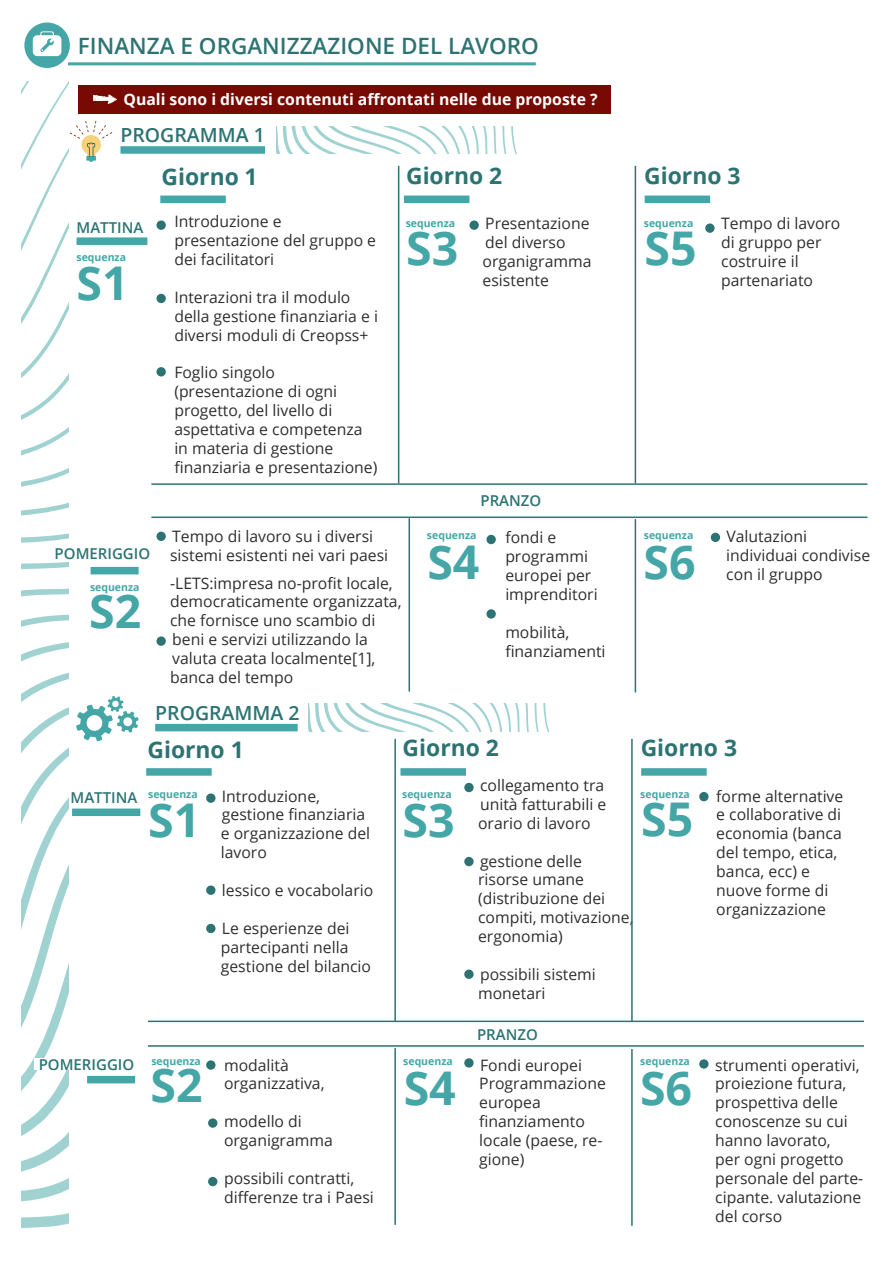
<style>
.page{position:relative;width:893px;height:1263px;background:#fff}
.page>*{position:absolute;margin:0;border:0;box-sizing:border-box;transform-origin:0 0}
.t1{font:700 46.5px "Open Sans";color:#44a6a6}
.t2{font:700 22.95px "Open Sans";color:#2d7373}
.t3{font:600 22.5px "Open Sans";color:#2d7373}
.t4{font:600 19.5px "Open Sans";color:#2d7373}
.t5{font:15.75px/18.9px "Open Sans";color:#2e2e2e}
.t6{font:700 15.75px "Open Sans";color:#fff}
.t7{font:600 15px "Open Sans";color:#2d7373}
.t8{font:700 10.5px "Open Sans";color:#44a6a6}
</style>
<div class="page">
<div style="left:78px;top:85px;width:533px;height:29px;background:#770a03"></div>
<hr style="left:398px;top:166px;width:1px;height:317px;background:#2d7373">
<hr style="left:394px;top:739px;width:2px;height:283px;background:#2d7373">
<hr style="left:409px;top:518px;width:1px;height:173px;background:#2d7373">
<hr style="left:394px;top:1048px;width:2px;height:177px;background:#2d7373">
<hr style="left:151px;top:483px;width:716px;height:2px;background:#2d7373">
<hr style="left:148px;top:1020px;width:716px;height:2px;background:#2d7373">
<hr style="left:151px;top:516px;width:716px;height:2px;background:#2d7373">
<hr style="left:148px;top:1045px;width:716px;height:2px;background:#2d7373">
<hr style="left:635px;top:166px;width:1px;height:317px;background:#2d7373">
<hr style="left:631px;top:739px;width:2px;height:283px;background:#2d7373">
<hr style="left:635px;top:519px;width:1px;height:173px;background:#2d7373">
<hr style="left:631px;top:1049px;width:2px;height:177px;background:#2d7373">
<div style="left:160px;top:196px;width:66px;height:7px;background:#44a6a6"></div>
<div style="left:77px;top:237px;width:70px;height:8px;background:#44a6a6"></div>
<div style="left:72px;top:808px;width:68px;height:8px;background:#44a6a6"></div>
<div style="left:146px;top:768px;width:66px;height:8px;background:#44a6a6"></div>
<div style="left:120px;top:146px;width:145px;height:8px;background:#44a6a6"></div>
<div style="left:155px;top:724px;width:143px;height:7px;background:#44a6a6"></div>
<div style="left:404px;top:196px;width:65px;height:7px;background:#44a6a6"></div>
<div style="left:400px;top:768px;width:66px;height:8px;background:#44a6a6"></div>
<div style="left:645px;top:196px;width:65px;height:7px;background:#44a6a6"></div>
<div style="left:641px;top:768px;width:66px;height:8px;background:#44a6a6"></div>
<svg style="left:276px;top:126px;width:241px;height:27px"></svg>
<svg style="left:308px;top:704px;width:241px;height:27px"></svg>
<svg style="left:469px;top:220px;width:10px;height:10px"></svg>
<svg style="left:705px;top:223px;width:10px;height:10px"></svg>
<svg style="left:156px;top:220px;width:10px;height:10px"></svg>
<div style="left:156px;top:532px;width:10px;height:9px;background:#2d7373;border-radius:50%"></div>
<svg style="left:156px;top:636px;width:10px;height:10px"></svg>
<svg style="left:206px;top:793px;width:10px;height:10px"></svg>
<div style="left:464px;top:783px;width:10px;height:9px;background:#2d7373;border-radius:50%"></div>
<div style="left:464px;top:857px;width:10px;height:9px;background:#2d7373;border-radius:50%"></div>
<div style="left:464px;top:969px;width:10px;height:10px;background:#2d7373;border-radius:50%"></div>
<div style="left:208px;top:1118px;width:9px;height:10px;background:#2d7373;border-radius:50%"></div>
<div style="left:208px;top:1177px;width:9px;height:9px;background:#2d7373;border-radius:50%"></div>
<div style="left:699px;top:792px;width:10px;height:9px;background:#2d7373;border-radius:50%"></div>
<svg style="left:699px;top:1059px;width:10px;height:10px"></svg>
<div style="left:464px;top:1058px;width:10px;height:9px;background:#2d7373;border-radius:50%"></div>
<svg style="left:206px;top:885px;width:10px;height:10px"></svg>
<div style="left:206px;top:924px;width:10px;height:9px;background:#2d7373;border-radius:50%"></div>
<svg style="left:206px;top:1060px;width:10px;height:10px"></svg>
<div style="left:711px;top:533px;width:9px;height:9px;background:#2d7373;border-radius:50%"></div>
<div style="left:486px;top:535px;width:10px;height:9px;background:#2d7373;border-radius:50%"></div>
<svg style="left:486px;top:609px;width:10px;height:10px"></svg>
<div style="left:156px;top:294px;width:10px;height:9px;background:#2d7373;border-radius:50%"></div>
<div style="left:156px;top:367px;width:10px;height:9px;background:#2d7373;border-radius:50%"></div>
<svg style="left:21px;top:20px;width:52px;height:51px"></svg>
<div style="left:18px;top:17px;width:58px;height:57px;border:6px solid #fff;border-radius:50%"></div>
<svg style="left:33px;top:31px;width:28px;height:25px"></svg>
<hr style="left:68px;top:62px;width:468px;height:3px;background:#44a6a6">
<svg style="left:21px;top:82px;width:118px;height:1146px"></svg>
<div style="left:51px;top:547px;width:99px;height:12px;background:#fff"></div>
<div style="left:35px;top:1058px;width:99px;height:12px;background:#fff"></div>
<h3 class="t3" style="left:78px;top:31px;width:463px">FINANZA E ORGANIZZAZIONE DEL LAVORO</h3>
<p class="t6" style="left:124px;top:88px;width:476px">Quali sono i diversi contenuti affrontati nelle due proposte ?</p>
<p class="t4" style="left:120px;top:121px;width:146px">PROGRAMMA 1</p>
<h2 class="t2" style="left:162px;top:161px;width:97px">Giorno 1</h2>
<h2 class="t2" style="left:406px;top:159px;width:98px">Giorno 2</h2>
<h2 class="t2" style="left:644px;top:159px;width:98px">Giorno 3</h2>
<p class="t7" style="left:77px;top:217px;width:68px">MATTINA</p>
<p class="t8" style="left:77px;top:250px;width:51px">sequenza</p>
<h1 class="t1" style="left:77px;top:250px;width:54px">S1</h1>
<p class="t5" style="left:174px;top:212px;width:203px">Introduzione e presentazione del gruppo e dei facilitatori</p>
<p class="t5" style="left:174px;top:287px;width:205px">Interazioni tra il modulo della gestione finanziaria e i diversi moduli di Creopss+</p>
<p class="t5" style="left:174px;top:363px;width:205px">Foglio singolo (presentazione di ogni progetto, del livello di aspettativa e competenza in materia di gestione finanziaria e presentazione)</p>
<p class="t8" style="left:406px;top:216px;width:51px">sequenza</p>
<h1 class="t1" style="left:406px;top:215px;width:54px">S3</h1>
<p class="t5" style="left:483px;top:213px;width:110px">Presentazione del diverso organigramma esistente</p>
<p class="t7" style="left:480px;top:490px;width:62px">PRANZO</p>
<p class="t8" style="left:644px;top:216px;width:51px">sequenza</p>
<h1 class="t1" style="left:645px;top:215px;width:54px">S5</h1>
<p class="t5" style="left:721px;top:213px;width:121px">Tempo di lavoro di gruppo per costruire il partenariato</p>
<p class="t7" style="left:55px;top:543px;width:97px">POMERIGGIO</p>
<p class="t8" style="left:90px;top:580px;width:51px">sequenza</p>
<h1 class="t1" style="left:89px;top:578px;width:54px">S2</h1>
<p class="t5" style="left:170px;top:527px;width:220px">Tempo di lavoro su i diversi sistemi esistenti nei vari paesi</p>
<p class="t5" style="left:170px;top:573px;width:233px">-LETS:impresa no-profit locale, democraticamente organizzata, che fornisce uno scambio di beni e servizi utilizzando la valuta creata localmente[1], banca del tempo</p>
<p class="t8" style="left:427px;top:528px;width:51px">sequenza</p>
<h1 class="t1" style="left:427px;top:529px;width:54px">S4</h1>
<p class="t5" style="left:505px;top:528px;width:94px">fondi e programmi europei per imprenditori</p>
<p class="t5" style="left:505px;top:622px;width:102px">mobilità, finanziamenti</p>
<p class="t8" style="left:644px;top:528px;width:51px">sequenza</p>
<h1 class="t1" style="left:643px;top:529px;width:54px">S6</h1>
<p class="t5" style="left:726px;top:527px;width:145px">Valutazioni individuai condivise con il gruppo</p>
<p class="t4" style="left:155px;top:699px;width:146px">PROGRAMMA 2</p>
<h2 class="t2" style="left:147px;top:733px;width:98px">Giorno 1</h2>
<h2 class="t2" style="left:403px;top:732px;width:98px">Giorno 2</h2>
<h2 class="t2" style="left:641px;top:732px;width:98px">Giorno 3</h2>
<p class="t7" style="left:71px;top:787px;width:68px">MATTINA</p>
<p class="t8" style="left:148px;top:787px;width:51px">sequenza</p>
<h1 class="t1" style="left:148px;top:787px;width:54px">S1</h1>
<p class="t5" style="left:221px;top:786px;width:151px">Introduzione, gestione finanziaria e organizzazione del lavoro</p>
<p class="t5" style="left:222px;top:880px;width:153px">lessico e vocabolario</p>
<p class="t5" style="left:221px;top:918px;width:152px">Le esperienze dei partecipanti nella gestione del bilancio</p>
<p class="t8" style="left:402px;top:787px;width:51px">sequenza</p>
<h1 class="t1" style="left:403px;top:787px;width:54px">S3</h1>
<p class="t5" style="left:478px;top:775px;width:130px">collegamento tra unità fatturabili e orario di lavoro</p>
<p class="t5" style="left:478px;top:851px;width:157px">gestione delle risorse umane (distribuzione dei compiti, motivazione, ergonomia)</p>
<p class="t5" style="left:478px;top:964px;width:119px">possibili sistemi monetari</p>
<p class="t8" style="left:640px;top:787px;width:51px">sequenza</p>
<h1 class="t1" style="left:641px;top:786px;width:54px">S5</h1>
<p class="t5" style="left:716px;top:786px;width:129px">forme alternative e collaborative di economia (banca del tempo, etica, banca, ecc) e nuove forme di organizzazione</p>
<p class="t7" style="left:39px;top:1054px;width:97px">POMERIGGIO</p>
<p class="t8" style="left:151px;top:1054px;width:51px">sequenza</p>
<h1 class="t1" style="left:151px;top:1053px;width:54px">S2</h1>
<p class="t5" style="left:224px;top:1055px;width:102px">modalità organizzativa,</p>
<p class="t5" style="left:224px;top:1112px;width:110px">modello di organigramma</p>
<p class="t5" style="left:224px;top:1168px;width:151px">possibili contratti, differenze tra i Paesi</p>
<p class="t8" style="left:403px;top:1054px;width:51px">sequenza</p>
<h1 class="t1" style="left:404px;top:1055px;width:54px">S4</h1>
<p class="t7" style="left:477px;top:1024px;width:62px">PRANZO</p>
<p class="t5" style="left:479px;top:1055px;width:128px">Fondi europei<br>Programmazione europea finanziamento locale (paese, re&shy;gione)</p>
<p class="t8" style="left:640px;top:1054px;width:51px">sequenza</p>
<h1 class="t1" style="left:640px;top:1055px;width:54px">S6</h1>
<p class="t5" style="left:715px;top:1055px;width:150px">strumenti operativi, proiezione futura, prospettiva delle conoscenze su cui hanno lavorato,<br>per ogni progetto personale del parte&shy;cipante. valutazione del corso</p>
</div>
